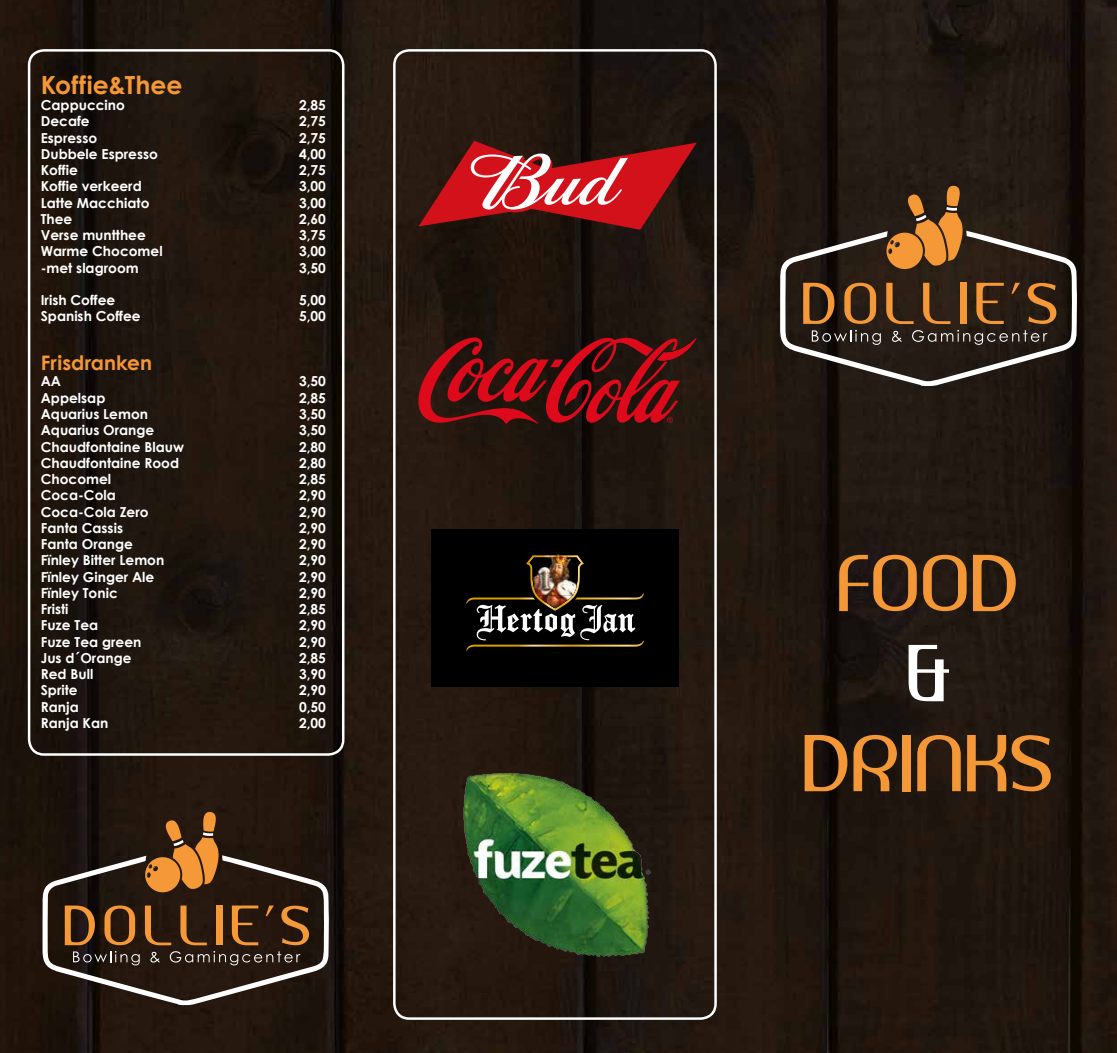
<style>
.page{position:relative;width:1117px;height:1053px;background:#fff}
.page>*{position:absolute;margin:0;border:0;box-sizing:border-box;transform-origin:0 0}
.t1{font:75px "Amerika Sans";color:#f49837}
.t2{font:75px "Amerika Sans";color:#fff}
.t3{font:700 25px "Century Gothic";letter-spacing:.005em;color:#f49837}
.t4{font:700 20px "Century Gothic";letter-spacing:.005em;color:#f49837}
.t5{font:700 13.75px "Century Gothic";color:#fff}
</style>
<div class="page">
<img style="left:0;top:0;width:1116px;height:1052px">
<div style="left:28px;top:49px;width:316px;height:706px;border:2px solid #fff;border-radius:15px"></div>
<svg style="left:779px;top:186px;width:298px;height:200px;background:#473626"></svg>
<div style="left:393px;top:49px;width:323px;height:970px;border:2px solid #fff;border-radius:15px"></div>
<svg style="left:42px;top:811px;width:288px;height:194px;background:#453221"></svg>
<svg style="left:418px;top:337px;width:278px;height:88px;background:#611112"></svg>
<svg style="left:418px;top:141px;width:278px;height:89px;background:#8c2b2c"></svg>
<div style="left:431px;top:529px;width:248px;height:158px;background:#000"></div>
<svg style="left:466px;top:554px;width:177px;height:97px"></svg>
<img style="left:548px;top:555px;width:20px;height:2px">
<img style="left:529px;top:557px;width:51px;height:38px">
<img style="left:537px;top:595px;width:35px;height:13px">
<div style="left:1041px;top:34px;width:12px;height:13px;background:#1c1210;border-radius:50%"></div>
<div style="left:1039px;top:32px;width:17px;height:17px;border:5px solid #fff;border-radius:50%"></div>
<img style="left:415px;top:725px;width:279px;height:269px">
<h2 class="t3" style="left:41px;top:66px;width:143px">Koffie&amp;Thee</h2>
<p class="t5" style="left:41px;top:95px;width:86px">Cappuccino</p>
<p class="t5" style="left:299px;top:95px;width:28px">2,85</p>
<p class="t5" style="left:41px;top:111px;width:50px">Decafe</p>
<p class="t5" style="left:299px;top:111px;width:28px">2,75</p>
<p class="t5" style="left:41px;top:127px;width:58px">Espresso</p>
<p class="t5" style="left:299px;top:127px;width:28px">2,75</p>
<p class="t5" style="left:41px;top:143px;width:119px">Dubbele Espresso</p>
<p class="t5" style="left:299px;top:143px;width:28px">4,00</p>
<p class="t5" style="left:41px;top:160px;width:39px">Koffie</p>
<p class="t5" style="left:299px;top:160px;width:28px">2,75</p>
<p class="t5" style="left:41px;top:176px;width:102px">Koffie verkeerd</p>
<p class="t5" style="left:299px;top:176px;width:28px">3,00</p>
<p class="t5" style="left:41px;top:192px;width:110px">Latte Macchiato</p>
<p class="t5" style="left:299px;top:192px;width:28px">3,00</p>
<p class="t5" style="left:41px;top:208px;width:33px">Thee</p>
<p class="t5" style="left:299px;top:208px;width:28px">2,60</p>
<p class="t5" style="left:41px;top:225px;width:107px">Verse muntthee</p>
<p class="t5" style="left:299px;top:225px;width:28px">3,75</p>
<p class="t5" style="left:41px;top:241px;width:123px">Warme Chocomel</p>
<p class="t5" style="left:299px;top:241px;width:28px">3,00</p>
<p class="t5" style="left:41px;top:257px;width:99px">-met slagroom</p>
<p class="t5" style="left:299px;top:257px;width:28px">3,50</p>
<p class="t5" style="left:41px;top:290px;width:76px">Irish Coffee</p>
<p class="t5" style="left:299px;top:290px;width:28px">5,00</p>
<p class="t5" style="left:41px;top:306px;width:101px">Spanish Coffee</p>
<p class="t5" style="left:299px;top:306px;width:28px">5,00</p>
<h3 class="t4" style="left:41px;top:348px;width:113px">Frisdranken</h3>
<p class="t5" style="left:41px;top:371px;width:22px">AA</p>
<p class="t5" style="left:299px;top:371px;width:28px">3,50</p>
<p class="t5" style="left:41px;top:387px;width:66px">Appelsap</p>
<p class="t5" style="left:299px;top:387px;width:28px">2,85</p>
<p class="t5" style="left:41px;top:403px;width:109px">Aquarius Lemon</p>
<p class="t5" style="left:299px;top:403px;width:28px">3,50</p>
<p class="t5" style="left:41px;top:420px;width:115px">Aquarius Orange</p>
<p class="t5" style="left:299px;top:420px;width:28px">3,50</p>
<p class="t5" style="left:41px;top:436px;width:145px">Chaudfontaine Blauw</p>
<p class="t5" style="left:299px;top:436px;width:28px">2,80</p>
<p class="t5" style="left:41px;top:452px;width:140px">Chaudfontaine Rood</p>
<p class="t5" style="left:299px;top:452px;width:28px">2,80</p>
<p class="t5" style="left:41px;top:468px;width:72px">Chocomel</p>
<p class="t5" style="left:299px;top:468px;width:28px">2,85</p>
<p class="t5" style="left:41px;top:485px;width:77px">Coca-Cola</p>
<p class="t5" style="left:299px;top:485px;width:28px">2,90</p>
<p class="t5" style="left:41px;top:501px;width:109px">Coca-Cola Zero</p>
<p class="t5" style="left:299px;top:501px;width:28px">2,90</p>
<p class="t5" style="left:41px;top:517px;width:84px">Fanta Cassis</p>
<p class="t5" style="left:299px;top:517px;width:28px">2,90</p>
<p class="t5" style="left:41px;top:533px;width:94px">Fanta Orange</p>
<p class="t5" style="left:299px;top:533px;width:28px">2,90</p>
<p class="t5" style="left:41px;top:550px;width:125px">Fïnley Bitter Lemon</p>
<p class="t5" style="left:299px;top:550px;width:28px">2,90</p>
<p class="t5" style="left:41px;top:566px;width:115px">Fïnley Ginger Ale</p>
<p class="t5" style="left:299px;top:566px;width:28px">2,90</p>
<p class="t5" style="left:41px;top:582px;width:78px">Fïnley Tonic</p>
<p class="t5" style="left:299px;top:582px;width:28px">2,90</p>
<p class="t5" style="left:41px;top:598px;width:29px">Fristi</p>
<p class="t5" style="left:299px;top:598px;width:28px">2,85</p>
<p class="t5" style="left:41px;top:615px;width:59px">Fuze Tea</p>
<p class="t5" style="left:299px;top:615px;width:28px">2,90</p>
<p class="t5" style="left:41px;top:631px;width:102px">Fuze Tea green</p>
<p class="t5" style="left:299px;top:631px;width:28px">2,90</p>
<p class="t5" style="left:41px;top:647px;width:92px">Jus d´Orange</p>
<p class="t5" style="left:299px;top:647px;width:28px">2,85</p>
<p class="t5" style="left:41px;top:663px;width:54px">Red Bull</p>
<p class="t5" style="left:299px;top:663px;width:28px">3,90</p>
<p class="t5" style="left:41px;top:680px;width:38px">Sprite</p>
<p class="t5" style="left:299px;top:680px;width:28px">2,90</p>
<p class="t5" style="left:41px;top:696px;width:39px">Ranja</p>
<p class="t5" style="left:299px;top:696px;width:28px">0,50</p>
<p class="t5" style="left:41px;top:712px;width:69px">Ranja Kan</p>
<p class="t5" style="left:299px;top:712px;width:28px">2,00</p>
<h1 class="t1" style="left:834px;top:536px;width:184px">FOOD</h1>
<h1 class="t2" style="left:903px;top:626px;width:47px">&amp;</h1>
<h1 class="t1" style="left:800px;top:716px;width:253px">DRINKS</h1>
</div>
